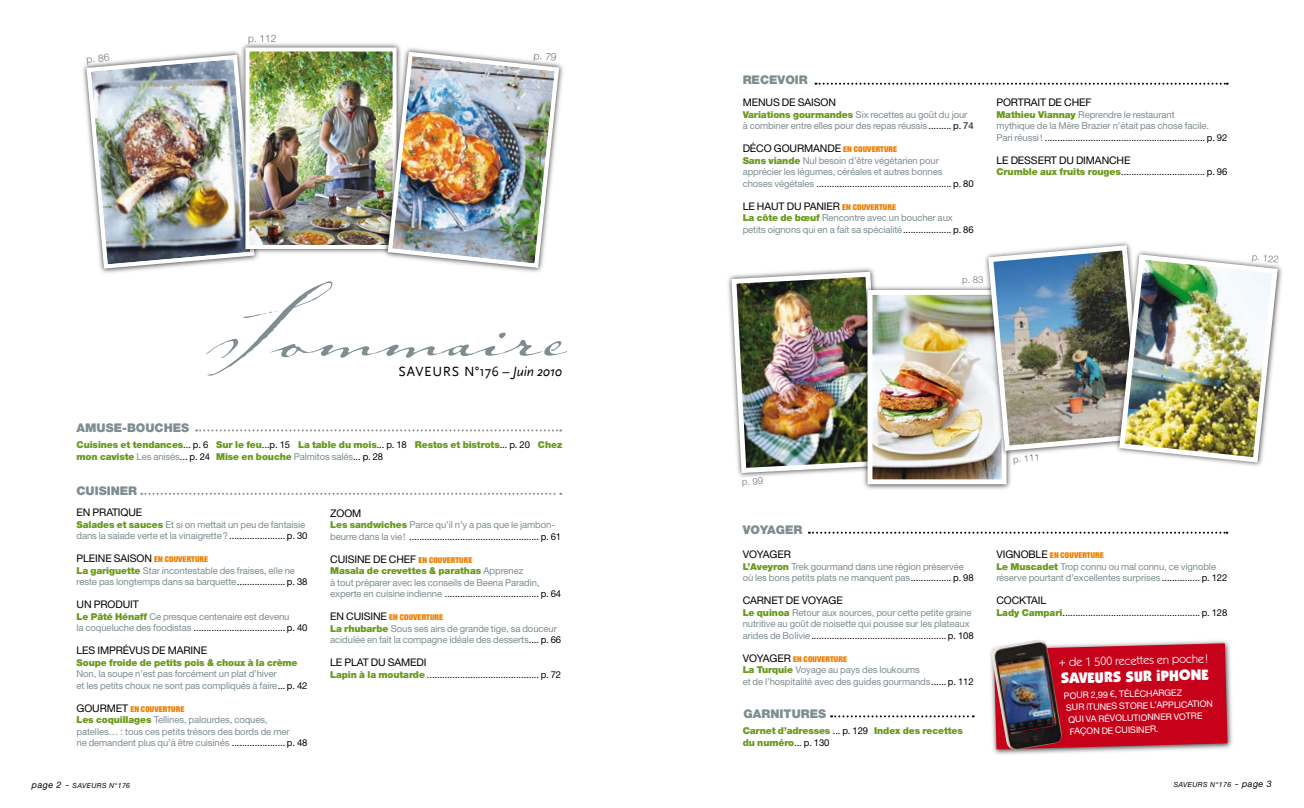
<style>
.page{position:relative;width:1304px;height:808px;background:#fff}
.page>*{position:absolute;margin:0;border:0;box-sizing:border-box;transform-origin:0 0}
.t1{font:119px "Johann Sparkling ITC";letter-spacing:-.005em;color:#7d8d90}
.t2{font:900 15px "Itc Kabel LT";color:#fff}
.t3{font:14px "Scala Sans";letter-spacing:.04em;color:#000}
.t4{font:900 12px "Helvetica Neue LT Std";color:#7d8d90}
.t5{font:12px "Itc Kabel LT";color:#fff}
.t6{font:10.5px "Helvetica Neue LT Std";letter-spacing:-.01em;color:#000}
.t7{font:300 10.2px "Helvetica Neue LT Std";color:#707173}
.t8{font:9.5px/11.5px "Helvetica Neue LT Std";letter-spacing:-.01em;color:#7d8d90}
.t9{font:9.5px/11.5px "Helvetica Neue LT Std";letter-spacing:-.01em;color:#000}
.t10{font:900 9.5px/11.5px "Helvetica Neue LT Std";letter-spacing:-.01em;color:#699a1b}
.t11{font:300 9.5px "Helvetica Neue LT Std";color:#707173}
.t12{font:9px "Helvetica Neue LT Std";color:#fff}
.t13{font:italic 9px "Helvetica Neue LT Std";color:#000}
.t14{font:900 condensed 8px "Helvetica Neue LT Std";letter-spacing:.01em;color:#ee7f00}
.t15{font:italic 7px "Helvetica Neue LT Std";letter-spacing:.05em;color:#000}
.s1{font-size:99px}
.s2{font-style:italic}
.s3{font-weight:400;color:#000}
.s4{font-weight:400;color:#7d8d90}
.s5{font-weight:900;color:#699a1b}
.s6{color:#000}
.s7{font-weight:900;font-stretch:condensed;font-size:8px;color:#ee7f00}
.s8{font-weight:400;font-stretch:normal;font-size:10.5px;color:#000}
.s9{color:#7d8d90}
.s10{font-size:9px}
</style>
<div class="page">
<svg style="left:196px;top:429px;width:365px;height:2px"></svg>
<svg style="left:141px;top:493px;width:420px;height:2px"></svg>
<img style="left:84px;top:46px;width:477px;height:225px">
<svg style="left:815px;top:83px;width:413px;height:2px"></svg>
<svg style="left:809px;top:532px;width:418px;height:2px"></svg>
<svg style="left:831px;top:715px;width:143px;height:2px"></svg>
<img style="left:729px;top:269px;width:146px;height:207px">
<div style="left:862px;top:284px;width:151px;height:207px;background:#000;opacity:.75"></div>
<img style="left:874px;top:296px;width:126px;height:182px">
<div style="left:868px;top:290px;width:138px;height:194px;border:5px solid #fff"></div>
<div style="left:982px;top:239px;width:168px;height:218px;background:#000;opacity:.75"></div>
<img style="left:985px;top:243px;width:295px;height:222px">
<div style="left:989px;top:638px;width:246px;height:118px;background:#000;opacity:.75"></div>
<img style="left:989px;top:638px;width:74px;height:113px">
<img style="left:994px;top:643px;width:233px;height:106px">
<p class="t7" style="left:86px;top:53px;width:24px;rotate:-5deg">p. 86</p>
<p class="t7" style="left:248px;top:33px;width:30px">p. 112</p>
<p class="t7" style="left:535px;top:49px;width:24px;rotate:6deg">p. 79</p>
<h1 class="t1" style="left:217px;top:244px;width:351px"><span class="s1">S</span>ommaire</h1>
<h3 class="t3" style="left:399px;top:364px;width:165px">SAVEURS N°176 – <span class="s2">Juin 2010</span></h3>
<p class="t4" style="left:77px;top:420px;width:114px">Amuse-bouches</p>
<p class="t10" style="left:77px;top:439px;width:487px">Cuisines et tendances<span class="s3">... p. 6</span> Sur le feu<span class="s3">...p. 15</span> La table du mois<span class="s3">... p. 18</span> Restos et bistrots<span class="s3">... p. 20</span> Chez mon caviste <span class="s4">Les anisés</span><span class="s3">... p. 24</span> Mise en bouche <span class="s4">Palmitos salés</span><span class="s3">... p. 28</span></p>
<p class="t4" style="left:77px;top:484px;width:62px">Cuisiner</p>
<p class="t6" style="left:77px;top:506px;width:66px">En pratique</p>
<p class="t8" style="left:77px;top:518px;width:232px"><span class="s5">Salades et sauces</span> Et si on mettait un peu de fantaisie dans la salade verte et la vinaigrette?<span class="s6">...................... p. 30</span></p>
<p class="t6" style="left:77px;top:552px;width:133px">pleine saison <span class="s7">EN COUVERTURE</span></p>
<p class="t8" style="left:77px;top:564px;width:232px"><span class="s5">La gariguette</span> Star incontestable des fraises, elle ne reste pas longtemps dans sa barquette<span class="s6">................... p. 38</span></p>
<p class="t6" style="left:77px;top:598px;width:64px">Un produit</p>
<p class="t8" style="left:77px;top:610px;width:232px"><span class="s5">Le Pâté Hénaff</span> Ce presque centenaire est devenu<br>la coqueluche des foodistas <span class="s6">.................................... p. 40</span></p>
<p class="t6" style="left:77px;top:644px;width:131px">les imprévus de marine</p>
<p class="t10" style="left:77px;top:656px;width:223px">Soupe froide de petits pois &amp; choux à la crème</p>
<p class="t8" style="left:77px;top:668px;width:232px">Non, la soupe n’est pas forcément un plat d’hiver<br>et les petits choux ne sont pas compliqués à faire<span class="s6">... p. 42</span></p>
<p class="t14" style="left:77px;top:704px;width:109px"><span class="s8">gourmet</span> EN COUVERTURE</p>
<p class="t8" style="left:77px;top:714px;width:232px"><span class="s5">Les coquillages</span> Tellines, palourdes, coques, patelles… : tous ces petits trésors des bords de mer<br>ne demandent plus qu’à être cuisinés <span class="s6">..................... p. 48</span></p>
<p class="t6" style="left:330px;top:506px;width:33px">Zoom</p>
<p class="t9" style="left:330px;top:519px;width:232px"><span class="s5">Les sandwiches</span> <span class="s9">Parce qu’il n’y a pas que le jambon&shy;beurre dans la vie!</span> ................................................... p. 61</p>
<p class="t6" style="left:330px;top:552px;width:144px">cuisine de chef <span class="s7">EN COUVERTURE</span></p>
<p class="t8" style="left:330px;top:565px;width:232px"><span class="s5">Masala de crevettes &amp; parathas</span> Apprenez<br>à tout préparer avec les conseils de Beena Paradin, experte en cuisine indienne <span class="s6">..................................... p. 64</span></p>
<p class="t14" style="left:330px;top:612px;width:114px"><span class="s8">en cuisine</span> EN COUVERTURE</p>
<p class="t8" style="left:330px;top:622px;width:232px"><span class="s5">La rhubarbe</span> Sous ses airs de grande tige, sa douceur acidulée en fait la compagne idéale des desserts<span class="s6">.... p. 66</span></p>
<p class="t6" style="left:330px;top:656px;width:98px">le plat du samedi</p>
<p class="t9" style="left:330px;top:668px;width:232px"><span class="s5">Lapin à la moutarde</span> ............................................ p. 72</p>
<p class="t4" style="left:743px;top:73px;width:67px">Recevoir</p>
<p class="t6" style="left:743px;top:96px;width:95px">menus de saison</p>
<p class="t8" style="left:743px;top:108px;width:232px"><span class="s5">Variations gourmandes</span> Six recettes au goût du jour à combiner entre elles pour des repas réussis <span class="s6">......... p. 74</span></p>
<p class="t6" style="left:743px;top:142px;width:156px">Déco gourmande <span class="s7">EN COUVERTURE</span></p>
<p class="t8" style="left:743px;top:154px;width:232px"><span class="s5">Sans viande</span> Nul besoin d’être végétarien pour apprécier les légumes, céréales et autres bonnes choses végétales <span class="s6">..................................................... p. 80</span></p>
<p class="t6" style="left:743px;top:200px;width:155px">Le haut du panier <span class="s7">EN COUVERTURE</span></p>
<p class="t8" style="left:743px;top:212px;width:232px"><span class="s5">La côte de bœuf</span> Rencontre avec un boucher aux petits oignons qui en a fait sa spécialité<span class="s6">................... p. 86</span></p>
<p class="t6" style="left:996px;top:96px;width:97px">portrait de chef</p>
<p class="t8" style="left:996px;top:108px;width:232px"><span class="s5">Mathieu Viannay</span> Reprendre le restaurant<br>mythique de la Mère Brazier n’était pas chose facile.<br>Pari réussi! <span class="s6">............................................................... p. 92</span></p>
<p class="t6" style="left:996px;top:154px;width:134px">Le dessert du dimanche</p>
<p class="t9" style="left:996px;top:166px;width:232px"><span class="s5">Crumble aux fruits rouges</span>................................. p. 96</p>
<p class="t11" style="left:962px;top:274px;width:23px">p. 83</p>
<p class="t11" style="left:1253px;top:251px;width:28px;rotate:6deg">p. 122</p>
<p class="t11" style="left:742px;top:476px;width:23px;rotate:-3deg">p. 99</p>
<p class="t4" style="left:743px;top:523px;width:61px">Voyager</p>
<p class="t6" style="left:743px;top:548px;width:50px">voyager</p>
<p class="t8" style="left:743px;top:560px;width:232px"><span class="s5">L’Aveyron</span> Trek gourmand dans une région préservée où les bons petits plats ne manquent pas<span class="s6">................ p. 98</span></p>
<p class="t6" style="left:743px;top:594px;width:100px">carnet de voyage</p>
<p class="t8" style="left:743px;top:606px;width:232px"><span class="s5">Le quinoa</span> Retour aux sources, pour cette petite graine nutritive au goût de noisette qui pousse sur les plateaux arides de Bolivie <span class="s6">..................................................... p. 108</span></p>
<p class="t14" style="left:743px;top:654px;width:106px"><span class="s8">voyager</span> EN COUVERTURE</p>
<p class="t8" style="left:743px;top:664px;width:232px"><span class="s5">La Turquie</span> Voyage au pays des loukoums<br>et de l’hospitalité avec des guides gourmands<span class="s6">...... p. 112</span></p>
<p class="t4" style="left:744px;top:707px;width:84px">Garnitures</p>
<p class="t10" style="left:743px;top:725px;width:222px">Carnet d’adresses <span class="s3">... p. 129</span> Index des recettes du numéro<span class="s3">... p. 130</span></p>
<p class="t11" style="left:1013px;top:454px;width:28px;rotate:-5deg">p. 111</p>
<p class="t14" style="left:996px;top:550px;width:109px"><span class="s8">vignoble</span> EN COUVERTURE</p>
<p class="t8" style="left:996px;top:560px;width:232px"><span class="s5">Le Muscadet</span> Trop connu ou mal connu, ce vignoble réserve pourtant d’excellentes surprises <span class="s6">............... p. 122</span></p>
<p class="t6" style="left:996px;top:594px;width:51px">Coc ktail</p>
<p class="t9" style="left:996px;top:606px;width:232px"><span class="s5">Lady Campari</span>...................................................... p. 128</p>
<p class="t5" style="left:1059px;top:655px;width:151px;rotate:-1deg">+ de 1 500 recettes en poche!</p>
<h2 class="t2" style="left:1061px;top:670px;width:149px;rotate:-2deg">SAVEURS SUR iPHONE</h2>
<p class="t12" style="left:1064px;top:690px;width:8px;rotate:-2deg">POUR</p>
<p class="t12" style="left:1090px;top:689px;width:35px;rotate:-2deg">2,99 €, TÉLÉ</p>
<p class="t12" style="left:1140px;top:688px;width:15px;rotate:-2deg">CHARG</p>
<p class="t12" style="left:1086px;top:701px;width:10px;rotate:-2deg">iTUN</p>
<p class="t12" style="left:1106px;top:701px;width:21px;rotate:-2deg">ESSTOR</p>
<p class="t12" style="left:1143px;top:700px;width:21px;rotate:-2deg">E L’APPLI</p>
<p class="t12" style="left:1181px;top:699px;width:15px;rotate:-2deg">CATION</p>
<p class="t12" style="left:1086px;top:714px;width:21px;rotate:-2deg">VA RÉVOLUTIONN</p>
<p class="t12" style="left:1160px;top:712px;width:22px;rotate:-2deg">ERVOTR</p>
<p class="t12" style="left:1070px;top:726px;width:60px;rotate:-2deg">FA çON DE CUISIN</p>
<p class="t13" style="left:32px;top:779px;width:23px">page</p>
<p class="t15" style="left:66px;top:781px;width:66px"><span class="s10">-</span> SAVEURS N°176</p>
<p class="t15" style="left:1174px;top:780px;width:91px">SAVEURS N°176 <span class="s10">- page</span></p>
</div>
